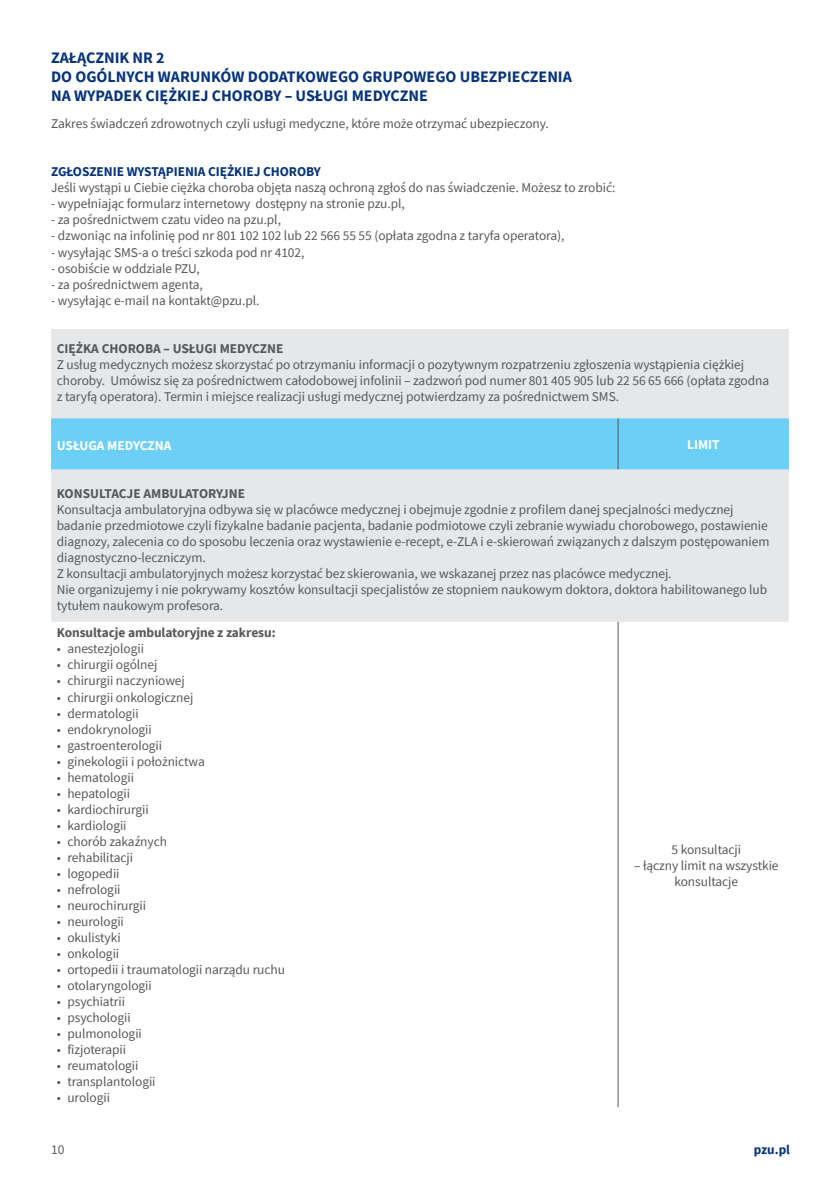
<style>
.page{position:relative;width:840px;height:1191px;background:#fff}
.page>*{position:absolute;margin:0;border:0;box-sizing:border-box;transform-origin:0 0}
.t1{font:700 16px/19.2px "Source Sans Pro";color:#08347b}
.t2{font:13.4px/16px "Source Sans Pro";letter-spacing:-.005em;color:#57585a}
.t3{font:700 13.4px "Source Sans Pro";letter-spacing:-.005em;color:#57585a}
.t4{font:700 13.4px "Source Sans Pro";letter-spacing:-.005em;color:#08347b}
.t5{font:700 13.4px "Source Sans Pro";letter-spacing:-.005em;color:#fff}
.t6{font:700 13.2px "Source Sans Pro";color:#08347b}
</style>
<div class="page">
<div style="left:51px;top:329px;width:737px;height:293px;background:#e6e7e9"></div>
<div style="left:51px;top:418px;width:737px;height:51px;background:#6bcff6"></div>
<hr style="left:617px;top:418px;width:1px;height:51px;background:#57585a">
<hr style="left:617px;top:622px;width:1px;height:485px;background:#57585a">
<p class="t1" style="left:51px;top:48px;width:522px">ZAŁĄCZNIK NR 2<br>DO OGÓLNYCH WARUNKÓW DODATKOWEGO GRUPOWEGO UBEZPIECZENIA<br>NA WYPADEK CIĘŻKIEJ CHOROBY – USŁUGI MEDYCZNE</p>
<p class="t2" style="left:51px;top:115px;width:499px">Zakres świadczeń zdrowotnych czyli usługi medyczne, które może otrzymać ubezpieczony.</p>
<p class="t4" style="left:51px;top:162px;width:271px">ZGŁOSZENIE WYSTĄPIENIA CIĘŻKIEJ CHOROBY</p>
<p class="t2" style="left:51px;top:180px;width:565px">Jeśli wystąpi u Ciebie ciężka choroba objęta naszą ochroną zgłoś do nas świadczenie. Możesz to zrobić:</p>
<p class="t2" style="left:51px;top:196px;width:355px">- wypełniając formularz internetowy dostępny na stronie pzu.pl,</p>
<p class="t2" style="left:51px;top:212px;width:231px">- za pośrednictwem czatu video na pzu.pl,</p>
<p class="t2" style="left:51px;top:228px;width:514px">- dzwoniąc na infolinię pod nr 801 102 102 lub 22 566 55 55 (opłata zgodna z taryfa operatora),</p>
<p class="t2" style="left:51px;top:244px;width:255px">- wysyłając SMS-a o treści szkoda pod nr 4102,</p>
<p class="t2" style="left:51px;top:260px;width:150px">- osobiście w oddziale PZU,</p>
<p class="t2" style="left:51px;top:276px;width:153px">- za pośrednictwem agenta,</p>
<p class="t2" style="left:51px;top:292px;width:210px">- wysyłając e-mail na kontakt@pzu.pl.</p>
<p class="t3" style="left:57px;top:340px;width:228px">CIĘŻKA CHOROBA – USŁUGI MEDYCZNE</p>
<p class="t2" style="left:57px;top:357px;width:713px">Z usług medycznych możesz skorzystać po otrzymaniu informacji o pozytywnym rozpatrzeniu zgłoszenia wystąpienia ciężkiej choroby. Umówisz się za pośrednictwem całodobowej infolinii – zadzwoń pod numer 801 405 905 lub 22 56 65 666 (opłata zgodna z taryfą operatora). Termin i miejsce realizacji usługi medycznej potwierdzamy za pośrednictwem SMS.</p>
<p class="t5" style="left:57px;top:436px;width:116px">USŁUGA MEDYCZNA</p>
<p class="t5" style="left:687px;top:435px;width:34px">LIMIT</p>
<p class="t3" style="left:57px;top:485px;width:190px">KONSULTACJE AMBULATORYJNE</p>
<p class="t2" style="left:57px;top:502px;width:713px">Konsultacja ambulatoryjna odbywa się w placówce medycznej i obejmuje zgodnie z profilem danej specjalności medycznej badanie przedmiotowe czyli fizykalne badanie pacjenta, badanie podmiotowe czyli zebranie wywiadu chorobowego, postawienie diagnozy, zalecenia co do sposobu leczenia oraz wystawienie e-recept, e-ZLA i e-skierowań związanych z dalszym postępowaniem diagnostyczno-leczniczym.<br>Z konsultacji ambulatoryjnych możesz korzystać bez skierowania, we wskazanej przez nas placówce medycznej.<br>Nie organizujemy i nie pokrywamy kosztów konsultacji specjalistów ze stopniem naukowym doktora, doktora habilitowanego lub tytułem naukowym profesora.</p>
<p class="t3" style="left:57px;top:624px;width:220px">Konsultacje ambulatoryjne z zakresu:</p>
<p class="t2" style="left:57px;top:641px;width:89px">• anestezjologii</p>
<p class="t2" style="left:57px;top:657px;width:102px">• chirurgii ogólnej</p>
<p class="t2" style="left:57px;top:673px;width:129px">• chirurgii naczyniowej</p>
<p class="t2" style="left:57px;top:689px;width:138px">• chirurgii onkologicznej</p>
<p class="t2" style="left:57px;top:705px;width:83px">• dermatologii</p>
<p class="t2" style="left:57px;top:721px;width:96px">• endokrynologii</p>
<p class="t2" style="left:57px;top:737px;width:107px">• gastroenterologii</p>
<p class="t2" style="left:57px;top:753px;width:149px">• ginekologii i położnictwa</p>
<p class="t2" style="left:57px;top:769px;width:79px">• hematologii</p>
<p class="t2" style="left:57px;top:785px;width:75px">• hepatologii</p>
<p class="t2" style="left:57px;top:801px;width:93px">• kardiochirurgii</p>
<p class="t2" style="left:57px;top:817px;width:71px">• kardiologii</p>
<p class="t2" style="left:57px;top:833px;width:112px">• chorób zakaźnych</p>
<p class="t2" style="left:57px;top:849px;width:78px">• rehabilitacji</p>
<p class="t2" style="left:57px;top:865px;width:64px">• logopedii</p>
<p class="t2" style="left:57px;top:881px;width:65px">• nefrologii</p>
<p class="t2" style="left:57px;top:897px;width:91px">• neurochirurgii</p>
<p class="t2" style="left:57px;top:913px;width:69px">• neurologii</p>
<p class="t2" style="left:57px;top:929px;width:65px">• okulistyki</p>
<p class="t2" style="left:57px;top:945px;width:64px">• onkologii</p>
<p class="t2" style="left:57px;top:961px;width:230px">• ortopedii i traumatologii narządu ruchu</p>
<p class="t2" style="left:57px;top:977px;width:96px">• otolaryngologii</p>
<p class="t2" style="left:57px;top:993px;width:70px">• psychiatrii</p>
<p class="t2" style="left:57px;top:1009px;width:75px">• psychologii</p>
<p class="t2" style="left:57px;top:1025px;width:87px">• pulmonologii</p>
<p class="t2" style="left:57px;top:1041px;width:71px">• fizjoterapii</p>
<p class="t2" style="left:57px;top:1057px;width:83px">• reumatologii</p>
<p class="t2" style="left:57px;top:1073px;width:100px">• transplantologii</p>
<p class="t2" style="left:57px;top:1089px;width:55px">• urologii</p>
<p class="t2" style="left:671px;top:841px;width:71px">5 konsultacji</p>
<p class="t2" style="left:633px;top:857px;width:146px;text-align:center">– łączny limit na wszystkie konsultacje</p>
<p class="t2" style="left:51px;top:1141px;width:15px">10</p>
<p class="t6" style="left:753px;top:1140px;width:38px">pzu.pl</p>
</div>
